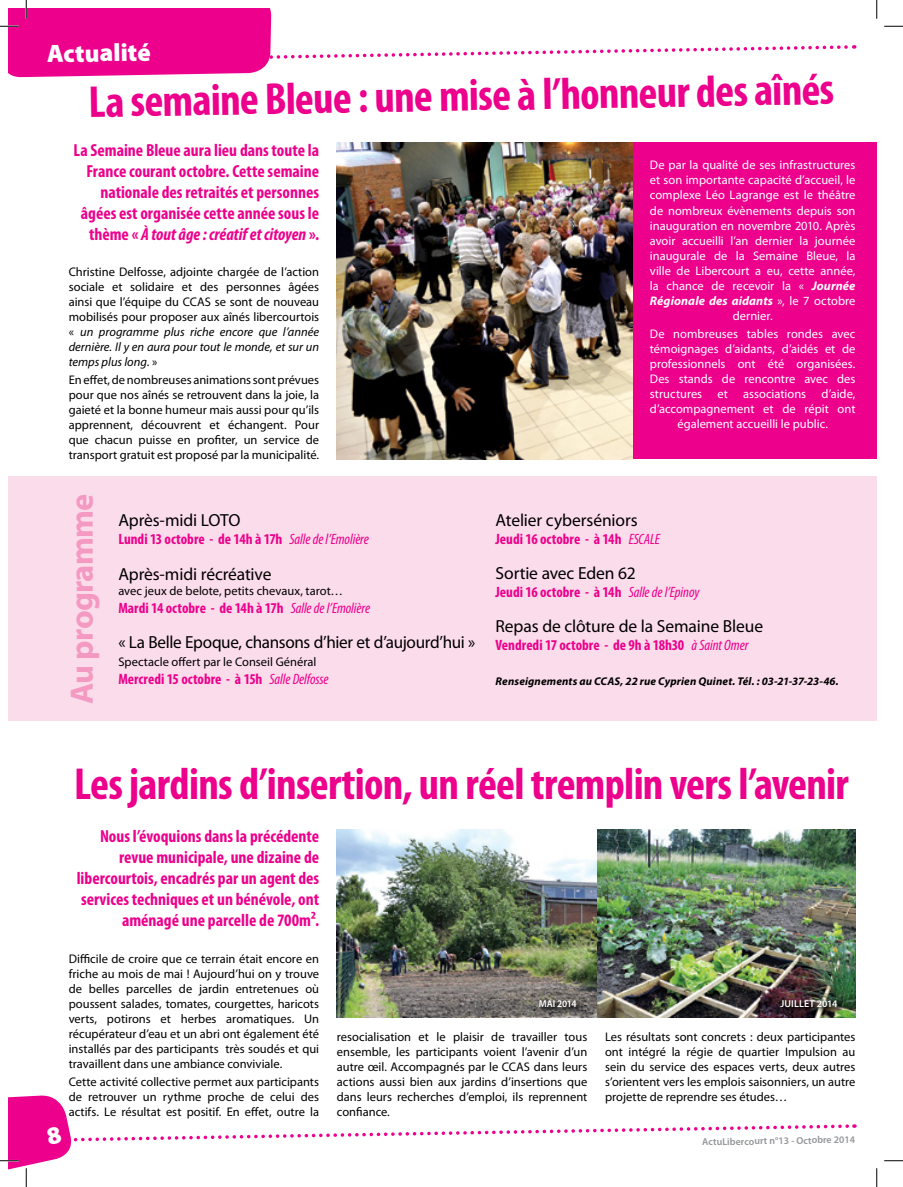
<style>
.page{position:relative;width:903px;height:1187px;background:#fff}
.page>*{position:absolute;margin:0;border:0;box-sizing:border-box;transform-origin:0 0}
.t1{font:700 condensed 45px "Myriad Pro";letter-spacing:-.015em;color:#ec008c}
.t2{font:700 32.5px "Myriad Pro";letter-spacing:-.025em;color:#f49ac2}
.t3{font:900 25px "Myriad Pro";color:#fff}
.t4{font:700 condensed 17.5px/21px "Myriad Pro";color:#ec008c;text-align:right}
.t5{font:17.5px "Myriad Pro";letter-spacing:-.01em;color:#000}
.t6{font:700 condensed 15px "Myriad Pro";color:#ec008c}
.t7{font:12.5px/15px "Myriad Pro";color:#000;text-align:justify}
.t8{font:12.5px/15px "Myriad Pro";color:#fff;text-align:center}
.t9{font:italic 700 11.25px "Myriad Pro";letter-spacing:.01em;color:#000}
.t10{font:600 10px "Myriad Pro";color:#939598}
.t11{font:600 10px "Myriad Pro";letter-spacing:.005em;color:#fff}
.t12{font:600 10px "Myriad Pro";letter-spacing:.005em;color:#fff;scale:.96 1}
.s1{font-style:italic}
.s2{font-weight:700;font-style:italic}
.s3{font-weight:400;font-style:italic}
</style>
<div class="page">
<div style="left:9px;top:476px;width:868px;height:245px;background:#fbdcea"></div>
<div style="left:632px;top:142px;width:245px;height:317px;background:#ec008c"></div>
<img style="left:337px;top:142px;width:295px;height:317px">
<img style="left:337px;top:829px;width:519px;height:188px">
<div style="left:779px;top:998px;width:65px;height:14px;background:#000;opacity:.75"></div>
<div style="left:538px;top:998px;width:45px;height:14px;background:#000;opacity:.75"></div>
<svg style="left:884px;top:25px;width:19px;height:2px"></svg>
<svg style="left:884px;top:1160px;width:19px;height:1px"></svg>
<svg style="left:0;top:0;width:855px;height:77px"></svg>
<svg style="left:876px;top:0;width:1px;height:19px"></svg>
<svg style="left:876px;top:1168px;width:1px;height:18px"></svg>
<svg style="left:0;top:1095px;width:855px;height:91px"></svg>
<h3 class="t3" style="left:47px;top:37px;width:105px;rotate:-1deg">Actualité</h3>
<h1 class="t1" style="left:88px;top:74px;width:747px;rotate:-1deg">La semaine Bleue : une mise à l’honneur des aînés</h1>
<h3 class="t4" style="left:74px;top:139px;width:247px">La Semaine Bleue aura lieu dans toute la France courant octobre. Cette semaine nationale des retraités et personnes âgées est organisée cette année sous le thème « <span class="s1">À tout âge : créatif et citoyen</span> ».</h3>
<p class="t7" style="left:69px;top:264px;width:252px">Christine Delfosse, adjointe chargée de l’action sociale et solidaire et des personnes âgées ainsi que l’équipe du CCAS se sont de nouveau mobilisés pour proposer aux aînés libercourtois « <span class="s1">un programme plus riche encore que l’année dernière. Il y en aura pour tout le monde, et sur un temps plus long</span>. »</p>
<p class="t7" style="left:69px;top:372px;width:252px">En effet, de nombreuses animations sont prévues pour que nos aînés se retrouvent dans la joie, la gaieté et la bonne humeur mais aussi pour qu’ils apprennent, découvrent et échangent. Pour que chacun puisse en profiter, un service de transport gratuit est proposé par la municipalité.</p>
<p class="t8" style="left:650px;top:157px;width:207px">De par la qualité de ses infrastructures et son importante capacité d’accueil, le complexe Léo Lagrange est le théâtre de nombreux évènements depuis son inauguration en novembre 2010. Après avoir accueilli l’an dernier la journée inaugurale de la Semaine Bleue, la ville de Libercourt a eu, cette année, la chance de recevoir la « <span class="s2">Journée Régionale des aidants</span> », le 7 octobre dernier.</p>
<p class="t8" style="left:650px;top:326px;width:207px">De nombreuses tables rondes avec témoignages d’aidants, d’aidés et de professionnels ont été organisées.<br>Des stands de rencontre avec des structures et associations d’aide, d’accompagnement et de répit ont également accueilli le public.</p>
<h2 class="t2" style="left:61px;top:703px;width:211px;rotate:-90deg">Au programme</h2>
<h3 class="t5" style="left:118px;top:510px;width:124px">Après-midi LOTO</h3>
<p class="t6" style="left:118px;top:530px;width:252px">Lundi 13 octobre - de 14h à 17h <span class="s3">Salle de l’Emolière</span></p>
<h3 class="t5" style="left:118px;top:563px;width:155px">Après-midi récréative</h3>
<p class="t7" style="left:118px;top:582px;width:226px">avec jeux de belote, petits chevaux, tarot…</p>
<p class="t6" style="left:118px;top:598px;width:253px">Mardi 14 octobre - de 14h à 17h <span class="s3">Salle de l’Emolière</span></p>
<h3 class="t5" style="left:118px;top:631px;width:359px">« La Belle Epoque, chansons d’hier et d’aujourd’hui »</h3>
<p class="t7" style="left:118px;top:654px;width:200px">Spectacle offert par le Conseil Général</p>
<p class="t6" style="left:118px;top:670px;width:212px">Mercredi 15 octobre - à 15h <span class="s3">Salle Delfosse</span></p>
<h3 class="t5" style="left:496px;top:509px;width:144px">Atelier cyberséniors</h3>
<p class="t6" style="left:496px;top:529px;width:166px">Jeudi 16 octobre - à 14h <span class="s3">ESCALE</span></p>
<h3 class="t5" style="left:496px;top:562px;width:142px">Sortie avec Eden 62</h3>
<p class="t6" style="left:496px;top:582px;width:205px">Jeudi 16 octobre - à 14h <span class="s3">Salle de l’Epinoy</span></p>
<h3 class="t5" style="left:496px;top:615px;width:269px">Repas de clôture de la Semaine Bleue</h3>
<p class="t6" style="left:496px;top:636px;width:254px">Vendredi 17 octobre - de 9h à 18h30 <span class="s3">à Saint Omer</span></p>
<p class="t9" style="left:496px;top:674px;width:345px">Renseignements au CCAS, 22 rue Cyprien Quinet. Tél. : 03-21-37-23-46.</p>
<h1 class="t1" style="left:74px;top:756px;width:776px">Les jardins d’insertion, un réel tremplin vers l’avenir</h1>
<h3 class="t4" style="left:77px;top:825px;width:244px">Nous l’évoquions dans la précédente revue municipale, une dizaine de libercourtois, encadrés par un agent des services techniques et un bénévole, ont aménagé une parcelle de 700m².</h3>
<p class="t7" style="left:69px;top:950px;width:252px">Difficile de croire que ce terrain était encore en friche au mois de mai ! Aujourd’hui on y trouve de belles parcelles de jardin entretenues où poussent salades, tomates, courgettes, haricots verts, potirons et herbes aromatiques. Un récupérateur d’eau et un abri ont également été installés par des participants très soudés et qui travaillent dans une ambiance conviviale.</p>
<p class="t7" style="left:69px;top:1074px;width:252px">Cette activité collective permet aux participants de retrouver un rythme proche de celui des actifs. Le résultat est positif. En effet, outre la</p>
<p class="t12" style="left:539px;top:996px;width:41px">MAI 2014</p>
<p class="t11" style="left:780px;top:996px;width:59px">JUILLET 2014</p>
<p class="t7" style="left:337px;top:1028px;width:252px">resocialisation et le plaisir de travailler tous ensemble, les participants voient l’avenir d’un autre œil. Accompagnés par le CCAS dans leurs actions aussi bien aux jardins d’insertions que dans leurs recherches d’emploi, ils reprennent confiance.</p>
<p class="t7" style="left:605px;top:1028px;width:252px">Les résultats sont concrets : deux participantes ont intégré la régie de quartier Impulsion au sein du service des espaces verts, deux autres s’orientent vers les emplois saisonniers, un autre projette de reprendre ses études…</p>
<p class="t10" style="left:702px;top:1135px;width:155px;rotate:-1deg">ActuLibercourt n°13 - Octobre 2014</p>
</div>
